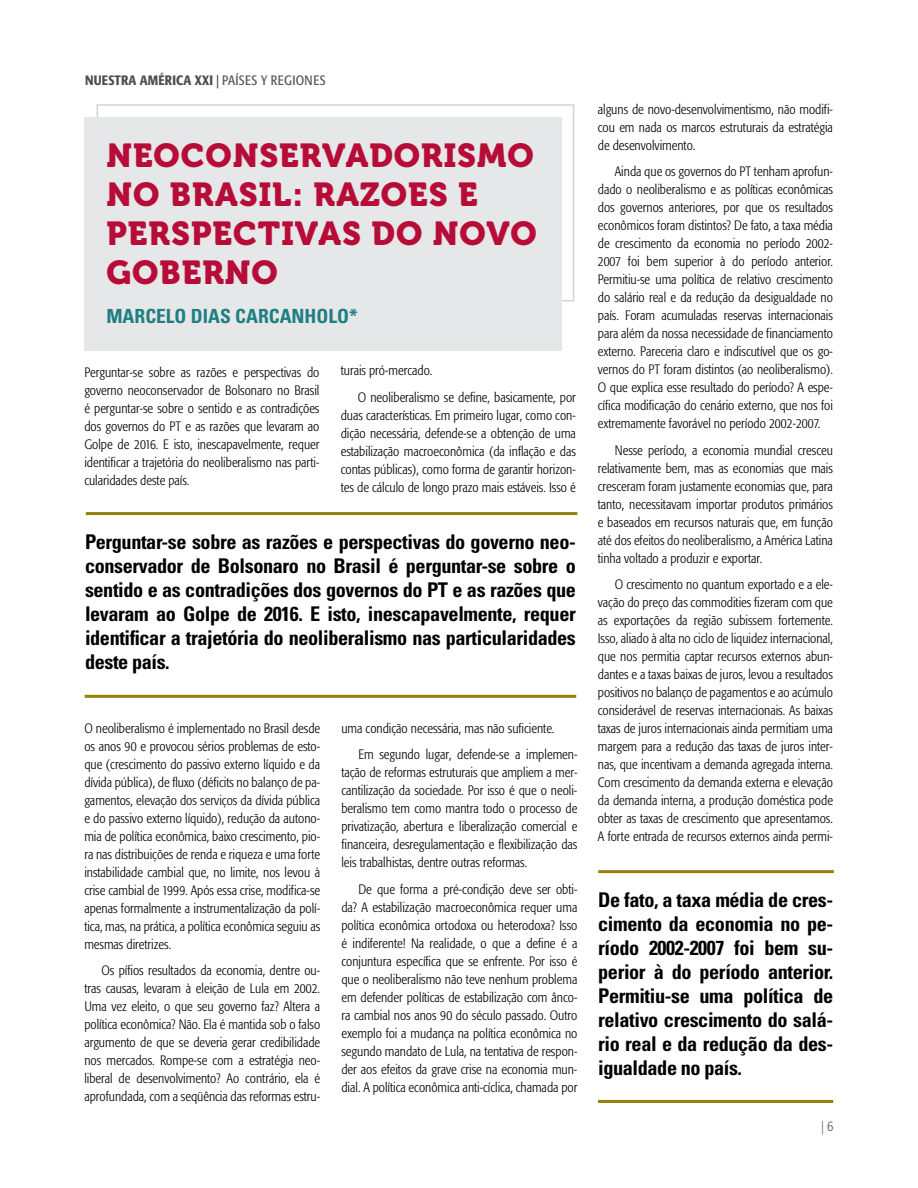
<style>
.page{position:relative;width:918px;height:1188px;background:#fff}
.page>*{position:absolute;margin:0;border:0;box-sizing:border-box;transform-origin:0 0}
.t1{font:33px/39px "Museo 900";letter-spacing:.03em;color:#b70c38}
.t2{font:700 condensed 20.25px/24px "Univers LT Std";letter-spacing:-.02em;color:#000;text-align:justify}
.t3{font:700 condensed 19.5px "Univers LT Std";color:#207f83}
.t4{font:300 condensed 13.5px/18px "Formata";color:#000;text-align:justify}
.t5{font:500 condensed 13.5px "Formata";letter-spacing:.02em;color:#4d4d4f}
.t6{font:300 condensed 13.5px "Frutiger LT Std";color:#58595b}
.s1{font-weight:400}
.s2{font-weight:400;color:#58595b}
</style>
<div class="page">
<div style="left:97px;top:104px;width:477px;height:197px;border:2px solid #d1d3d4"></div>
<div style="left:84px;top:117px;width:478px;height:234px;background:#e6e7e8"></div>
<hr style="left:86px;top:512px;width:491px;height:3px;background:#938207">
<hr style="left:85px;top:695px;width:491px;height:3px;background:#938207">
<hr style="left:598px;top:870px;width:236px;height:3px;background:#938207">
<hr style="left:598px;top:1100px;width:235px;height:3px;background:#938207">
<p class="t5" style="left:85px;top:72px;width:242px">NUESTRA AMÉRICA XXI <span class="s1">|</span> <span class="s2">PAÍSES Y REGIONES</span></p>
<h1 class="t1" style="left:106px;top:136px;width:432px">NEOCONSERVADORISMO<br>NO BRASIL: RAZOES E<br>PERSPECTIVAS DO NOVO<br>GOBERNO</h1>
<h3 class="t3" style="left:106px;top:304px;width:253px">MARCELO DIAS CARCANHOLO*</h3>
<p class="t4" style="left:84px;top:364px;width:237px">Perguntar-se sobre as razões e perspectivas do governo neoconservador de Bolsonaro no Brasil é perguntar-se sobre o sentido e as contradições dos governos do PT e as razões que levaram ao Golpe de 2016. E isto, inescapavelmente, requer identificar a trajetória do neoliberalismo nas parti&shy;cularidades deste país.</p>
<p class="t4" style="left:358px;top:357px;width:220px;line-height:26.5px;text-indent:-17px">turais pró-mercado.<br>O neoliberalismo se define, basicamente, por</p>
<p class="t4" style="left:341px;top:406px;width:237px">duas características. Em primeiro lugar, como con&shy;dição necessária, defende-se a obtenção de uma estabilização macroeconômica (da inflação e das contas públicas), como forma de garantir horizon&shy;tes de cálculo de longo prazo mais estáveis. Isso é</p>
<p class="t2" style="left:85px;top:530px;width:492px">Perguntar-se sobre as razões e perspectivas do governo neo&shy;conservador de Bolsonaro no Brasil é perguntar-se sobre o sentido e as contradições dos governos do PT e as razões que levaram ao Golpe de 2016. E isto, inescapavelmente, requer identificar a trajetória do neoliberalismo nas particularidades deste país.</p>
<p class="t4" style="left:84px;top:719px;width:237px">O neoliberalismo é implementado no Brasil desde os anos 90 e provocou sérios problemas de esto&shy;que (crescimento do passivo externo líquido e da dívida pública), de fluxo (déficits no balanço de pa&shy;gamentos, elevação dos serviços da dívida pública e do passivo externo líquido), redução da autono&shy;mia de política econômica, baixo crescimento, pio&shy;ra nas distribuições de renda e riqueza e uma forte instabilidade cambial que, no limite, nos levou à crise cambial de 1999. Após essa crise, modifica-se apenas formalmente a instrumentalização da polí&shy;tica, mas, na prática, a política econômica seguiu as mesmas diretrizes.</p>
<p class="t4" style="left:84px;top:962px;width:237px;text-indent:17px">Os pífios resultados da economia, dentre ou&shy;tras causas, levaram à eleição de Lula em 2002.<br>Uma vez eleito, o que seu governo faz? Altera a política econômica? Não. Ela é mantida sob o falso argumento de que se deveria gerar credibilidade nos mercados. Rompe-se com a estratégia neo&shy;liberal de desenvolvimento? Ao contrário, ela é aprofundada, com a seqüência das reformas estru-</p>
<p class="t4" style="left:358px;top:715px;width:220px;line-height:26.5px;text-indent:-17px">uma condição necessária, mas não suficiente.<br>Em segundo lugar, defende-se a implemen-</p>
<p class="t4" style="left:341px;top:764px;width:237px">tação de reformas estruturais que ampliem a mer&shy;cantilização da sociedade. Por isso é que o neoli&shy;beralismo tem como mantra todo o processo de privatização, abertura e liberalização comercial e financeira, desregulamentação e flexibilização das leis trabalhistas, dentre outras reformas.</p>
<p class="t4" style="left:341px;top:880px;width:237px;text-indent:17px">De que forma a pré-condição deve ser obti&shy;da? A estabilização macroeconômica requer uma política econômica ortodoxa ou heterodoxa? Isso é indiferente! Na realidade, o que a define é a conjuntura específica que se enfrente. Por isso é que o neoliberalismo não teve nenhum problema em defender políticas de estabilização com ânco&shy;ra cambial nos anos 90 do século passado. Outro exemplo foi a mudança na política econômica no segundo mandato de Lula, na tentativa de respon&shy;der aos efeitos da grave crise na economia mun&shy;dial. A política econômica anti-cíclica, chamada por</p>
<p class="t4" style="left:598px;top:100px;width:237px">alguns de novo-desenvolvimentismo, não modifi&shy;cou em nada os marcos estruturais da estratégia de desenvolvimento.</p>
<p class="t4" style="left:598px;top:163px;width:237px;text-indent:17px">Ainda que os governos do PT tenham aprofun&shy;dado o neoliberalismo e as políticas econômicas dos governos anteriores, por que os resultados econômicos foram distintos? De fato, a taxa média de crescimento da economia no período 2002- 2007 foi bem superior à do período anterior.<br>Permitiu-se uma política de relativo crescimento do salário real e da redução da desigualdade no país. Foram acumuladas reservas internacionais para além da nossa necessidade de financiamento externo. Pareceria claro e indiscutível que os go&shy;vernos do PT foram distintos (ao neoliberalismo).<br>O que explica esse resultado do período? A espe&shy;cífica modificação do cenário externo, que nos foi extremamente favorável no período 2002-2007.</p>
<p class="t4" style="left:598px;top:441px;width:237px;text-indent:17px">Nesse período, a economia mundial cresceu relativamente bem, mas as economias que mais cresceram foram justamente economias que, para tanto, necessitavam importar produtos primários e baseados em recursos naturais que, em função até dos efeitos do neoliberalismo, a América Latina tinha voltado a produzir e exportar.</p>
<p class="t4" style="left:598px;top:576px;width:237px;text-indent:17px">O crescimento no quantum exportado e a ele&shy;vação do preço das commodities fizeram com que as exportações da região subissem fortemente.<br>Isso, aliado à alta no ciclo de liquidez internacional, que nos permitia captar recursos externos abun&shy;dantes e a taxas baixas de juros, levou a resultados positivos no balanço de pagamentos e ao acúmulo considerável de reservas internacionais. As baixas taxas de juros internacionais ainda permitiam uma margem para a redução das taxas de juros inter&shy;nas, que incentivam a demanda agregada interna.<br>Com crescimento da demanda externa e elevação da demanda interna, a produção doméstica pode obter as taxas de crescimento que apresentamos.<br>A forte entrada de recursos externos ainda permi-</p>
<h2 class="t2" style="left:598px;top:888px;width:236px">De fato, a taxa média de cres&shy;cimento da economia no pe&shy;ríodo 2002-2007 foi bem su&shy;perior à do período anterior.<br>Permitiu-se uma política de relativo crescimento do salá&shy;rio real e da redução da des&shy;igualdade no país.</h2>
<p class="t6" style="left:821px;top:1118px;width:14px">| 6</p>
</div>
